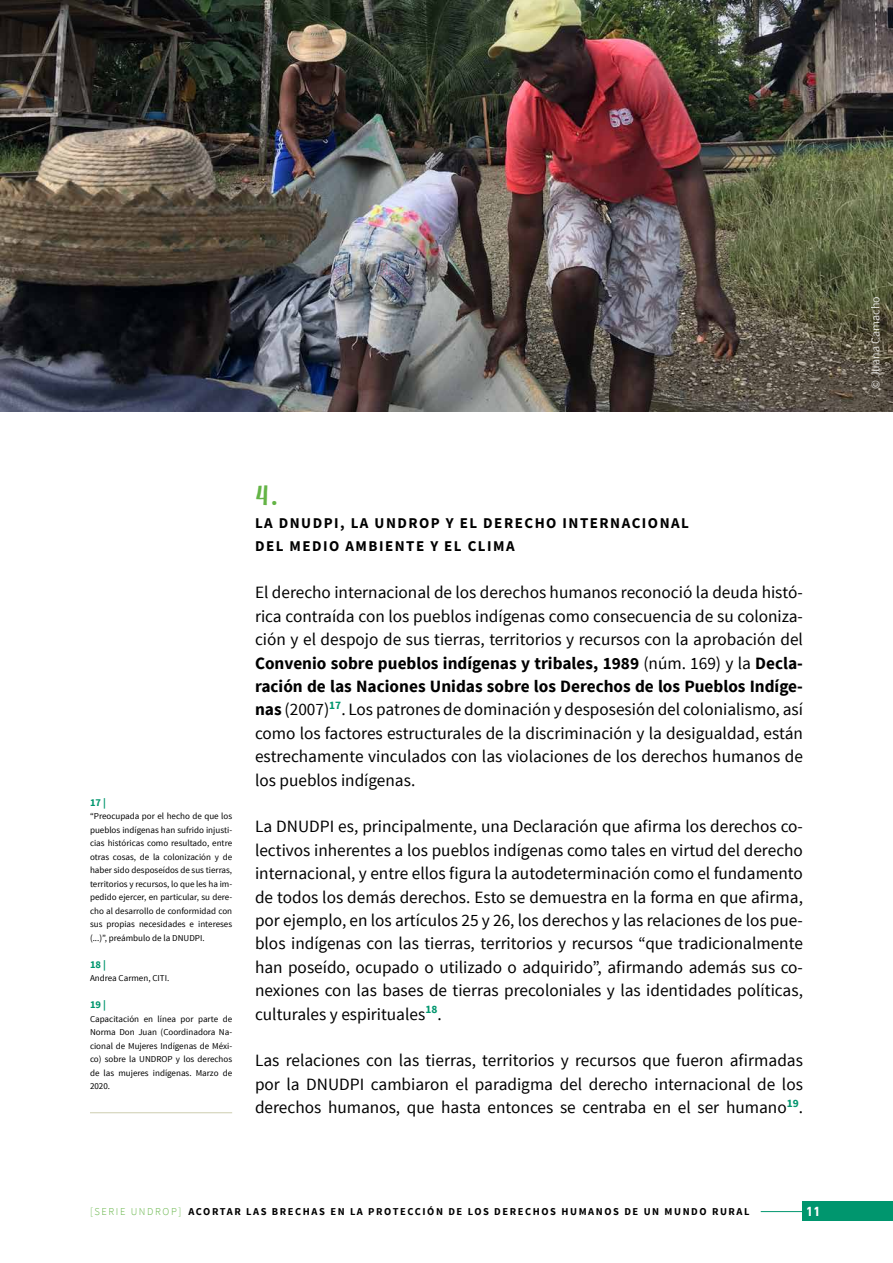
<style>
.page{position:relative;width:893px;height:1263px;background:#fff}
.page>*{position:absolute;margin:0;border:0;box-sizing:border-box;transform-origin:0 0}
.t1{font:30px "Fian Headline V3";color:#64b446}
.t2{font:17.25px/23.4px "Source Sans Pro";color:#000;text-align:justify}
.t3{font:700 15px/23.4px "Fiantext";letter-spacing:.1em;color:#000}
.t4{font:700 13.5px "DIN Next LT Pro";color:#fff}
.t5{font:12px "Source Sans Pro";color:#fff}
.t6{font:700 10.5px "Source Sans Pro";letter-spacing:.15em;color:#000}
.t7{font:700 10.5px "Source Sans Pro";color:#00966e}
.t8{font:9px/13.5px "Source Sans Pro";color:#000;text-align:justify}
.s1{font-weight:700}
.s2{font-weight:300;color:#64b446}
</style>
<div class="page">
<div style="left:803px;top:1201px;width:90px;height:20px;background:#00966e"></div>
<hr style="left:761px;top:1211px;width:43px;height:1px;background:#00966e">
<hr style="left:90px;top:1112px;width:142px;height:1px;background:#cdcdaf">
<img style="left:0;top:0;width:893px;height:411px">
<p class="t7" style="left:90px;top:795px;width:18px">17 |</p>
<p class="t8" style="left:90px;top:810px;width:144px">“Preocupada por el hecho de que los pueblos indígenas han sufrido injusti&shy;cias históricas como resultado, entre otras cosas, de la colonización y de haber sido desposeídos de sus tierras, territorios y recursos, lo que les ha im&shy;pedido ejercer, en particular, su dere&shy;cho al desarrollo de conformidad con sus propias necesidades e intereses (...)”, preámbulo de la DNUDPI.</p>
<p class="t7" style="left:90px;top:957px;width:18px">18 |</p>
<p class="t8" style="left:90px;top:972px;width:81px">Andrea Carmen, CITI.</p>
<p class="t7" style="left:90px;top:998px;width:18px">19 |</p>
<p class="t8" style="left:90px;top:1012px;width:144px">Capacitación en línea por parte de Norma Don Juan (Coordinadora Na&shy;cional de Mujeres Indígenas de Méxi&shy;co) sobre la UNDROP y los derechos de las mujeres indígenas. Marzo de 2020.</p>
<h1 class="t1" style="left:255px;top:480px;width:24px">4.</h1>
<p class="t3" style="left:255px;top:511px;width:436px">LA DNUDPI, LA UNDROP Y EL DERECHO INTERNACIONAL<br>DEL MEDIO AMBIENTE Y EL CLIMA</p>
<p class="t2" style="left:255px;top:581px;width:549px">El derecho internacional de los derechos humanos reconoció la deuda histó&shy;rica contraída con los pueblos indígenas como consecuencia de su coloniza&shy;ción y el despojo de sus tierras, territorios y recursos con la aprobación del <span class="s1">Convenio sobre pueblos indígenas y tribales, 1989</span> (núm. 169) y la <span class="s1">Decla&shy;ración de las Naciones Unidas sobre los Derechos de los Pueblos Indíge&shy;nas</span> (2007)<sup>17</sup>. Los patrones de dominación y desposesión del colonialismo, así como los factores estructurales de la discriminación y la desigualdad, están estrechamente vinculados con las violaciones de los derechos humanos de los pueblos indígenas.</p>
<p class="t2" style="left:255px;top:815px;width:549px">La DNUDPI es, principalmente, una Declaración que afirma los derechos co&shy;lectivos inherentes a los pueblos indígenas como tales en virtud del derecho internacional, y entre ellos figura la autodeterminación como el fundamento de todos los demás derechos. Esto se demuestra en la forma en que afirma, por ejemplo, en los artículos 25 y 26, los derechos y las relaciones de los pue&shy;blos indígenas con las tierras, territorios y recursos “que tradicionalmente han poseído, ocupado o utilizado o adquirido”, afirmando además sus co&shy;nexiones con las bases de tierras precoloniales y las identidades políticas, culturales y espirituales<sup>18</sup>.</p>
<p class="t2" style="left:255px;top:1049px;width:549px">Las relaciones con las tierras, territorios y recursos que fueron afirmadas por la DNUDPI cambiaron el paradigma del derecho internacional de los derechos humanos, que hasta entonces se centraba en el ser humano<sup>19</sup>.</p>
<p class="t6" style="left:90px;top:1205px;width:661px"><span class="s2">[SERIE UNDROP]</span> ACORTAR LAS BRECHAS EN LA PROTECCIÓN DE LOS DERECHOS HUMANOS DE UN MUNDO RURAL</p>
<p class="t4" style="left:806px;top:1203px;width:17px">11</p>
<p class="t5" style="left:868px;top:389px;width:94px;rotate:-90deg">© Juana Camacho</p>
</div>
